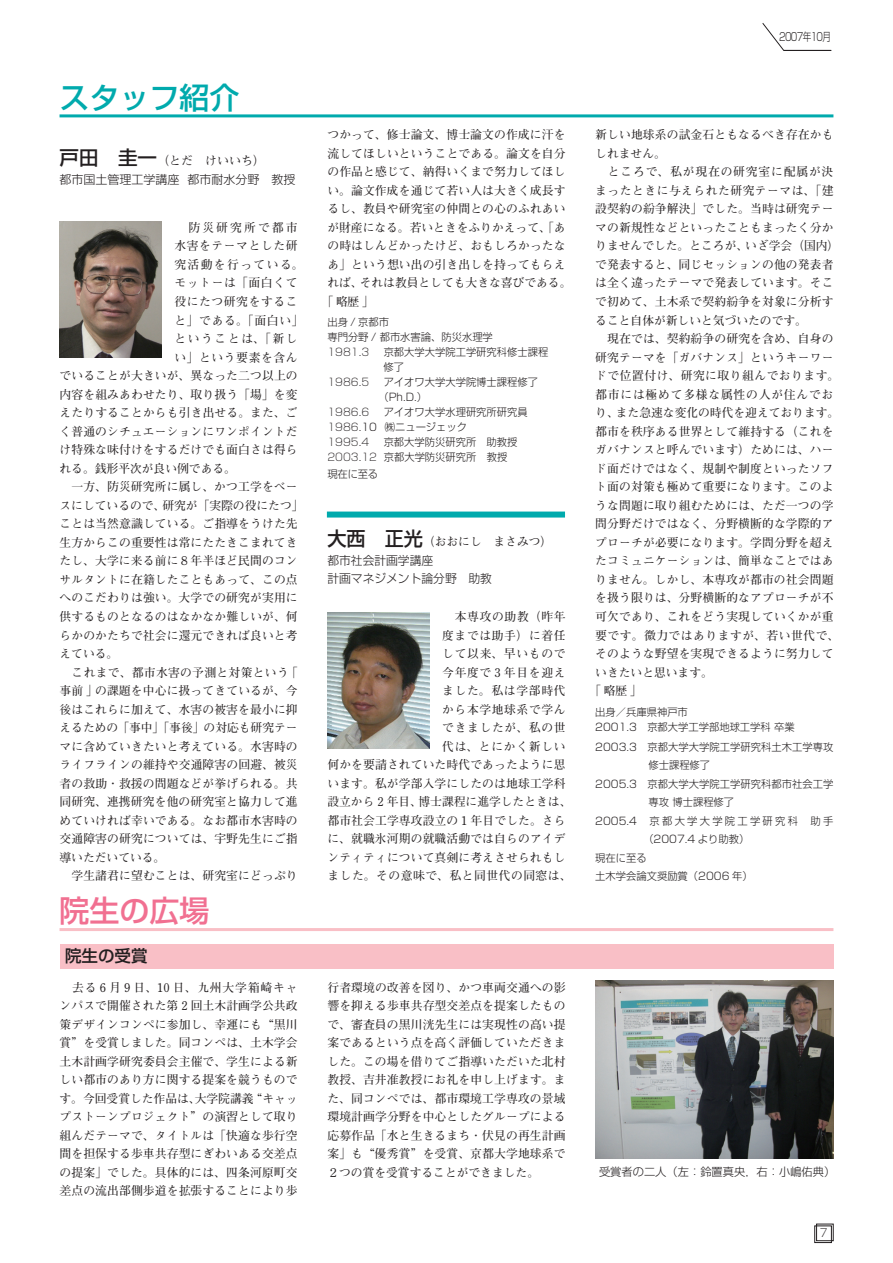
<style>
.page{position:relative;width:893px;height:1263px;background:#fff}
.page>*{position:absolute;margin:0;border:0;box-sizing:border-box;transform-origin:0 0}
.t1{font:500 30px "Shin Go Pro";color:#00aaad}
.t2{font:500 30px "Shin Go Pro";color:#f17091}
.t3{font:500 16.5px "Shin Go Pro";color:#231f20}
.t4{font:700 12px/18.6px "Futo Min A101 Pro";letter-spacing:.015em;color:#231f20}
.t5{font:700 12px "Futo Min A101 Pro";letter-spacing:.06em;color:#231f20}
.t6{font:700 12px "Futo Min A101 Pro";letter-spacing:.055em;color:#231f20}
.t7{font:300 12px/18.1px "Shin Go Pro";color:#231f20}
.t8{font:700 12px "Futo Min A101 Pro";letter-spacing:.045em;color:#231f20}
.t9{font:700 12px "Futo Min A101 Pro";letter-spacing:.125em;color:#231f20}
.t10{font:700 12px "Futo Min A101 Pro";letter-spacing:.14em;color:#231f20}
.t11{font:700 12px "Futo Min A101 Pro";letter-spacing:.185em;color:#231f20}
.t12{font:300 11.25px "Shin Go Pro";color:#231f20}
.t13{font:300 11.25px "Shin Go Pro";letter-spacing:-.08em;color:#231f20;scale:.77 1}
.t14{font:300 10.5px/15px "Shin Go Pro";color:#231f20}
.t15{font:300 10.5px "Shin Go Pro";letter-spacing:.22em;color:#231f20}
.s1{font-family:"Shin Go Pro";font-weight:500;font-size:19.5px}
.s2{font-stretch:expanded}
</style>
<div class="page">
<svg style="left:762px;top:23px;width:69px;height:28px"></svg>
<div style="left:816px;top:1224px;width:17px;height:17px;border:1px solid #231f20"></div>
<div style="left:814px;top:1226px;width:18px;height:17px;border:1px solid #231f20"></div>
<hr style="left:60px;top:114px;width:773px;height:3px;background:#00aaad">
<div style="left:327px;top:511px;width:238px;height:6px;background:#00aaad"></div>
<div style="left:60px;top:944px;width:773px;height:25px;background:#f9bfc6"></div>
<hr style="left:60px;top:928px;width:773px;height:3px;background:#f9bfc6">
<img style="left:595px;top:981px;width:238px;height:177px">
<img style="left:60px;top:221px;width:102px;height:136px">
<img style="left:327px;top:612px;width:102px;height:136px">
<h1 class="t1" style="left:60px;top:73px;width:181px">スタッフ紹介</h1>
<p class="t4" style="left:60px;top:150px;width:207px"><span class="s1">戸田　圭一</span>（とだ　けいいち）</p>
<p class="t7" style="left:60px;top:169px;width:237px">都市国土管理工学講座 都市耐水分野　教授</p>
<p class="t11" style="left:188px;top:218px;width:111px">防災研究所で都市</p>
<p class="t6" style="left:174px;top:237px;width:125px">水害をテーマとした研</p>
<p class="t9" style="left:174px;top:255px;width:131px">究活動を行っている。</p>
<p class="t5" style="left:174px;top:274px;width:125px">モットーは「面白くて</p>
<p class="t6" style="left:174px;top:292px;width:125px">役にたつ研究をするこ</p>
<p class="t4" style="left:174px;top:309px;width:131px">と」である。「面白い」</p>
<p class="t10" style="left:174px;top:329px;width:125px">ということは、「新し</p>
<p class="t6" style="left:174px;top:348px;width:125px">い」という要素を含ん</p>
<p class="t4" style="left:60px;top:365px;width:240px">でいることが大きいが、異なった二つ以上の</p>
<p class="t4" style="left:60px;top:383px;width:240px">内容を組みあわせたり、取り扱う「場」を変</p>
<p class="t4" style="left:60px;top:402px;width:240px">えたりすることからも引き出せる。また、ご</p>
<p class="t4" style="left:60px;top:420px;width:240px">く普通のシチュエーションにワンポイントだ</p>
<p class="t4" style="left:60px;top:439px;width:240px">け特殊な味付けをするだけでも面白さは得ら</p>
<p class="t4" style="left:60px;top:457px;width:178px">れる。銭形平次が良い例である。</p>
<p class="t4" style="left:60px;top:476px;width:240px">　一方、防災研究所に属し、かつ工学をベー</p>
<p class="t4" style="left:60px;top:494px;width:245px">スにしているので、研究が「実際の役にたつ」</p>
<p class="t4" style="left:60px;top:513px;width:240px">ことは当然意識している。ご指導をうけた先</p>
<p class="t4" style="left:60px;top:532px;width:240px">生方からこの重要性は常にたたきこまれてき</p>
<p class="t4" style="left:60px;top:550px;width:240px">たし、大学に来る前に８年半ほど民間のコン</p>
<p class="t4" style="left:60px;top:569px;width:240px">サルタントに在籍したこともあって、この点</p>
<p class="t4" style="left:60px;top:587px;width:240px">へのこだわりは強い。大学での研究が実用に</p>
<p class="t4" style="left:60px;top:606px;width:240px">供するものとなるのはなかなか難しいが、何</p>
<p class="t4" style="left:60px;top:624px;width:240px">らかのかたちで社会に還元できれば良いと考</p>
<p class="t4" style="left:60px;top:643px;width:60px">えている。</p>
<p class="t4" style="left:60px;top:661px;width:240px">　これまで、都市水害の予測と対策という｢</p>
<p class="t4" style="left:60px;top:680px;width:240px">事前｣の課題を中心に扱ってきているが、今</p>
<p class="t4" style="left:60px;top:698px;width:240px">後はこれらに加えて、水害の被害を最小に抑</p>
<p class="t4" style="left:60px;top:717px;width:240px">えるための「事中」「事後」の対応も研究テー</p>
<p class="t4" style="left:60px;top:735px;width:240px">マに含めていきたいと考えている。水害時の</p>
<p class="t4" style="left:60px;top:754px;width:240px">ライフラインの維持や交通障害の回避、被災</p>
<p class="t4" style="left:60px;top:772px;width:240px">者の救助・救援の問題などが挙げられる。共</p>
<p class="t4" style="left:60px;top:791px;width:240px">同研究、連携研究を他の研究室と協力して進</p>
<p class="t4" style="left:60px;top:809px;width:240px">めていければ幸いである。なお都市水害時の</p>
<p class="t4" style="left:60px;top:828px;width:240px">交通障害の研究については、宇野先生にご指</p>
<p class="t4" style="left:60px;top:846px;width:107px">導いただいている。</p>
<p class="t4" style="left:60px;top:865px;width:240px">　学生諸君に望むことは、研究室にどっぷり</p>
<h1 class="t2" style="left:60px;top:886px;width:151px">院生の広場</h1>
<h2 class="t3" style="left:65px;top:942px;width:84px">院生の受賞</h2>
<p class="t4" style="left:327px;top:124px;width:245px">つかって、修士論文、博士論文の作成に汗を流してほしいということである。論文を自分の作品と感じて、納得いくまで努力してほしい。論文作成を通じて若い人は大きく成長するし、教員や研究室の仲間との心のふれあいが財産になる。若いときをふりかえって、「あの時はしんどかったけど、おもしろかったなあ」という想い出の引き出しを持ってもらえれば、それは教員としても大きな喜びである。｢略歴｣</p>
<p class="t14" style="left:327px;top:314px;width:63px">出身 / 京都市</p>
<p class="t14" style="left:327px;top:329px;width:167px">専門分野 / 都市水害論、防災水理学</p>
<p class="t14" style="left:327px;top:344px;width:222px"><span class="s2">1 981</span> .<span class="s2">3</span> 　 京都大学大学院工学研究科修士課程</p>
<p class="t14" style="left:384px;top:359px;width:22px">修了</p>
<p class="t14" style="left:327px;top:374px;width:212px"><span class="s2">1 986</span>.<span class="s2">5</span>　 アイオワ大学大学院博士課程修了</p>
<p class="t14" style="left:378px;top:389px;width:50px">（Ph.D.）</p>
<p class="t14" style="left:327px;top:404px;width:202px"><span class="s2">1 986</span>.<span class="s2">6</span>　 アイオワ大学水理研究所研究員</p>
<p class="t14" style="left:327px;top:419px;width:141px"><span class="s2">1 986</span>.10 ㈱ニュージェック</p>
<p class="t14" style="left:327px;top:434px;width:192px"><span class="s2">1 995</span>.<span class="s2">4</span>　 京都大学防災研究所　助教授</p>
<p class="t14" style="left:327px;top:449px;width:181px"><span class="s2">2003</span> .<span class="s2">1 2</span> 京都大学防災研究所　教授</p>
<p class="t14" style="left:327px;top:465px;width:52px">現在に至る</p>
<p class="t4" style="left:327px;top:530px;width:226px"><span class="s1">大西　正光</span>（おおにし　まさみつ）</p>
<p class="t7" style="left:327px;top:549px;width:166px">都市社会計画学講座<br>計画マネジメント論分野　助教</p>
<p class="t5" style="left:442px;top:607px;width:125px">　本専攻の助教（昨年</p>
<p class="t6" style="left:442px;top:626px;width:125px">度までは助手）に着任</p>
<p class="t5" style="left:442px;top:644px;width:125px">して以来、早いもので</p>
<p class="t5" style="left:442px;top:663px;width:125px">今年度で 3 年目を迎え</p>
<p class="t5" style="left:442px;top:681px;width:125px">ました。私は学部時代</p>
<p class="t6" style="left:442px;top:700px;width:125px">から本学地球系で学ん</p>
<p class="t5" style="left:442px;top:718px;width:125px">できましたが、私の世</p>
<p class="t5" style="left:442px;top:737px;width:125px">代は、とにかく新しい</p>
<p class="t4" style="left:327px;top:754px;width:240px">何かを要請されていた時代であったように思</p>
<p class="t4" style="left:327px;top:772px;width:240px">います。私が学部入学にしたのは地球工学科</p>
<p class="t4" style="left:327px;top:791px;width:245px">設立から 2 年目、博士課程に進学したときは、</p>
<p class="t4" style="left:327px;top:809px;width:240px">都市社会工学専攻設立の 1 年目でした。さら</p>
<p class="t4" style="left:327px;top:828px;width:240px">に、就職氷河期の就職活動では自らのアイデ</p>
<p class="t4" style="left:327px;top:846px;width:240px">ンティティについて真剣に考えさせられもし</p>
<p class="t8" style="left:327px;top:866px;width:246px">ました。その意味で、私と同世代の同窓は、</p>
<p class="t4" style="left:60px;top:976px;width:240px;text-align:justify">　去る 6 月 9 日、10 日、九州大学箱崎キャンパスで開催された第 2 回土木計画学公共政策デザインコンペに参加し、幸運にも“黒川賞”を受賞しました。同コンペは、土木学会土木計画学研究委員会主催で、学生による新しい都市のあり方に関する提案を競うものです。今回受賞した作品は、大学院講義“キャップストーンプロジェクト”の演習として取り組んだテーマで、タイトルは「快適な歩行空間を担保する歩車共存型にぎわいある交差点の提案」でした。具体的には、四条河原町交差点の流出部側歩道を拡張することにより歩</p>
<p class="t4" style="left:327px;top:976px;width:240px;text-align:justify">行者環境の改善を図り、かつ車両交通への影響を抑える歩車共存型交差点を提案したもので、審査員の黒川洸先生には実現性の高い提案であるという点を高く評価していただきました。この場を借りてご指導いただいた北村教授、吉井准教授にお礼を申し上げます。また、同コンペでは、都市環境工学専攻の景域環境計画学分野を中心としたグループによる応募作品「水と生きるまち・伏見の再生計画案」も“優秀賞”を受賞、京都大学地球系で２つの賞を受賞することができました。</p>
<p class="t13" style="left:779px;top:27px;width:69px">2007年10月</p>
<p class="t4" style="left:595px;top:124px;width:246px">新しい地球系の試金石ともなるべき存在かもしれません。<br>　ところで、私が現在の研究室に配属が決まったときに与えられた研究テーマは、「建設契約の紛争解決」でした。当時は研究テーマの新規性などといったこともまったく分かりませんでした。ところが、いざ学会（国内）で発表すると、同じセッションの他の発表者は全く違ったテーマで発表しています。そこで初めて、土木系で契約紛争を対象に分析すること自体が新しいと気づいたのです。<br>　現在では、契約紛争の研究を含め、自身の研究テーマを「ガバナンス」というキーワードで位置付け、研究に取り組んでおります。都市には極めて多様な属性の人が住んでおり、また急速な変化の時代を迎えております。都市を秩序ある世界として維持する（これをガバナンスと呼んでいます）ためには、ハード面だけではなく、規制や制度といったソフト面の対策も極めて重要になります。このような問題に取り組むためには、ただ一つの学問分野だけではなく、分野横断的な学際的アプローチが必要になります。学問分野を超えたコミュニケーションは、簡単なことではありません。しかし、本専攻が都市の社会問題を扱う限りは、分野横断的なアプローチが不可欠であり、これをどう実現していくかが重要です。微力ではありますが、若い世代で、そのような野望を実現できるように努力していきたいと思います。<br>｢略歴｣</p>
<p class="t14" style="left:595px;top:703px;width:201px">出身／兵庫県神戸市<br>2001.3　京都大学工学部地球工学科 卒業</p>
<p class="t14" style="left:595px;top:738px;width:240px">2003.3　京都大学大学院工学研究科土木工学専攻</p>
<p class="t14" style="left:648px;top:756px;width:63px">修士課程修了</p>
<p class="t14" style="left:595px;top:775px;width:240px">2005.3　京都大学大学院工学研究科都市社会工学</p>
<p class="t14" style="left:648px;top:793px;width:87px">専攻 博士課程修了</p>
<p class="t15" style="left:595px;top:812px;width:240px">2005.4　京都大学大学院工学研究科　助手</p>
<p class="t14" style="left:643px;top:830px;width:108px">（2007.4 より助教）</p>
<p class="t14" style="left:595px;top:849px;width:53px">現在に至る</p>
<p class="t14" style="left:595px;top:867px;width:159px">土木学会論文奨励賞（2006 年）</p>
<p class="t12" style="left:599px;top:1163px;width:238px">受賞者の二人（左：鈴置真央，右：小嶋佑典）</p>
</div>
